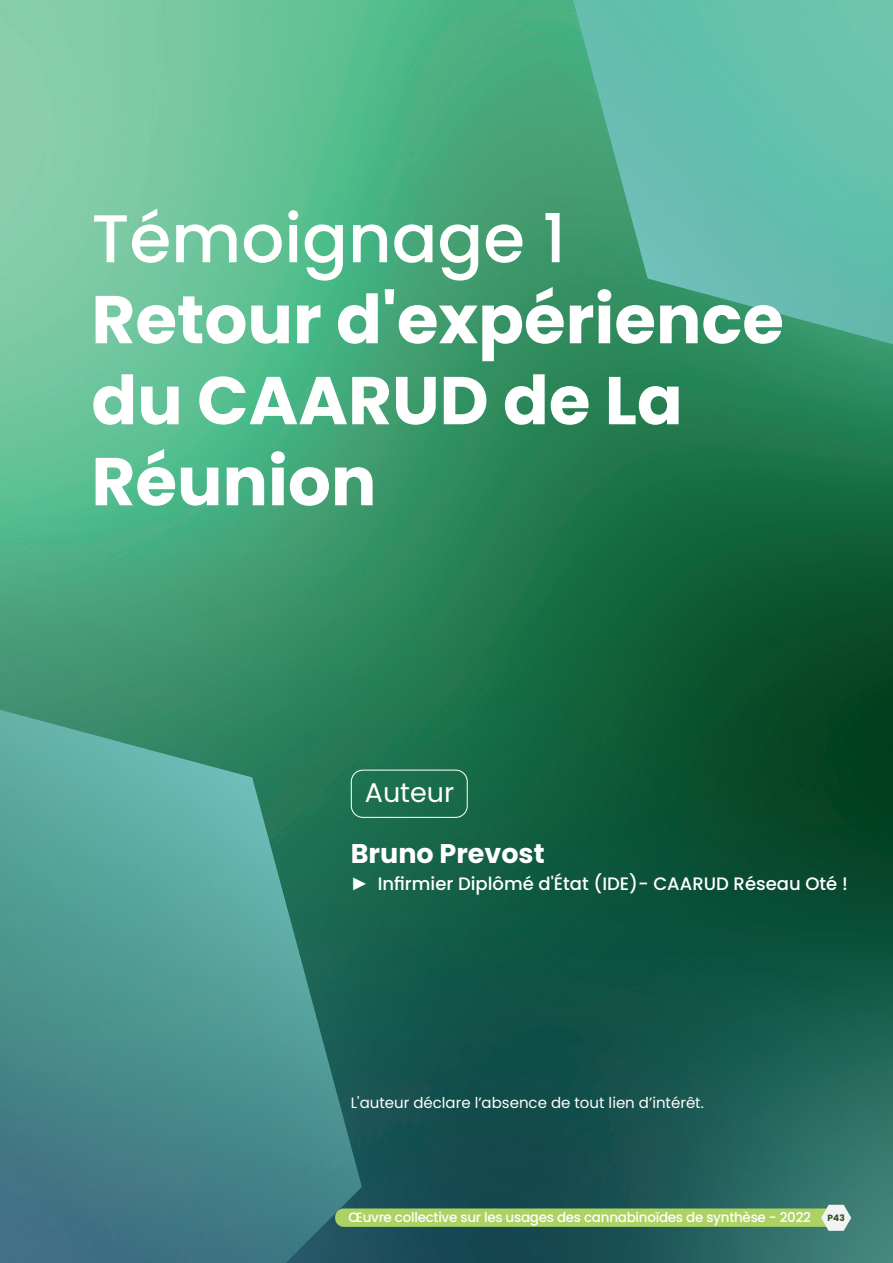
<style>
.page{position:relative;width:893px;height:1263px;background:#fff}
.page>*{position:absolute;margin:0;border:0;box-sizing:border-box;transform-origin:0 0}
.t1{font:700 67.5px/81px "Poppins";color:#fff}
.t2{font:500 67.5px "Poppins";color:#fff}
.t3{font:700 27px "Poppins";color:#fff}
.t4{font:27px "Poppins";color:#fff}
.t5{font:500 18px "Poppins";color:#fff}
.t6{font:15px "Poppins";color:#fff}
.t7{font:500 13.5px "Poppins";letter-spacing:-.02em;color:#fff}
.s1{font-family:"Arial";font-weight:400}
.s2{font-weight:700;font-size:9px;color:#324f24}
</style>
<div class="page">
<img style="left:0;top:0;width:893px;height:1263px">
<svg style="left:0;top:668px;width:362px;height:595px;background:#458d86"></svg>
<svg style="left:538px;top:0;width:355px;height:388px;background:#54af93"></svg>
<div style="left:351px;top:770px;width:117px;height:48px;border:1px solid #fff;border-radius:12px"></div>
<div style="left:335px;top:1208px;width:508px;height:19px;background:#acd263;border-radius:9px"></div>
<svg style="left:821px;top:1205px;width:30px;height:26px"></svg>
<h1 class="t2" style="left:91px;top:199px;width:476px">Témoignage 1</h1>
<h1 class="t1" style="left:91px;top:279px;width:694px">Retour d'expérience du CAARUD de La<br>Réunion</h1>
<h2 class="t4" style="left:365px;top:777px;width:91px">Auteur</h2>
<h2 class="t3" style="left:351px;top:838px;width:195px">Bruno Prevost</h2>
<h3 class="t5" style="left:351px;top:873px;width:498px"><span class="s1">►</span> Infirmier Diplômé d'État (IDE)- CAARUD Réseau Oté !</h3>
<p class="t6" style="left:351px;top:1094px;width:355px">L'auteur déclare l’absence de tout lien d’intérêt.</p>
<p class="t7" style="left:348px;top:1209px;width:498px">Œuvre collective sur les usages des cannabinoïdes de synthèse - 2022 <span class="s2">P43</span></p>
</div>
